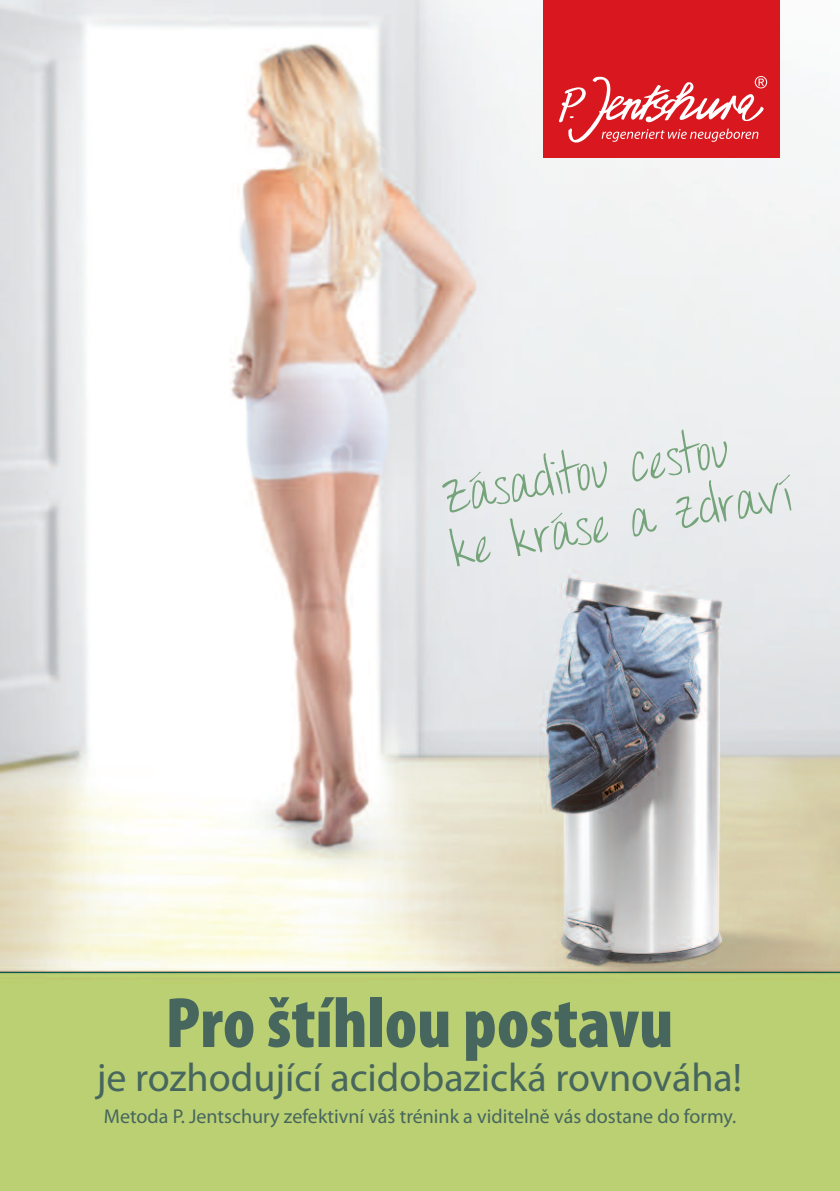
<style>
.page{position:relative;width:840px;height:1191px;background:#fff}
.page>*{position:absolute;margin:0;border:0;box-sizing:border-box;transform-origin:0 0}
.t1{font:900 condensed 72px "Myriad Pro";color:#46665e}
.t2{font:45px/54.2px "Throw My Hands Upinthe Air";color:#75a47b}
.t3{font:40px "Myriad Pro";color:#46665e}
.t4{font:20px "Myriad Pro";color:#46665e}
</style>
<div class="page">
<img style="left:0;top:0;width:839px;height:1191px">
<div style="left:542px;top:0;width:237px;height:158px;background:#d8171f"></div>
<svg style="left:559px;top:76px;width:207px;height:67px"></svg>
<h2 class="t2" style="left:437px;top:473px;width:345px;rotate:-10deg">Zásaditou cestou<br>ke kráse a zdraví</h2>
<h1 class="t1" style="left:165px;top:997px;width:509px">Pro štíhlou postavu</h1>
<h3 class="t3" style="left:97px;top:1062px;width:646px">je rozhodující acidobazická rovnováha!</h3>
<p class="t4" style="left:104px;top:1109px;width:633px">Metoda P. Jentschury zefektivní váš trénink a viditelně vás dostane do formy.</p>
</div>
